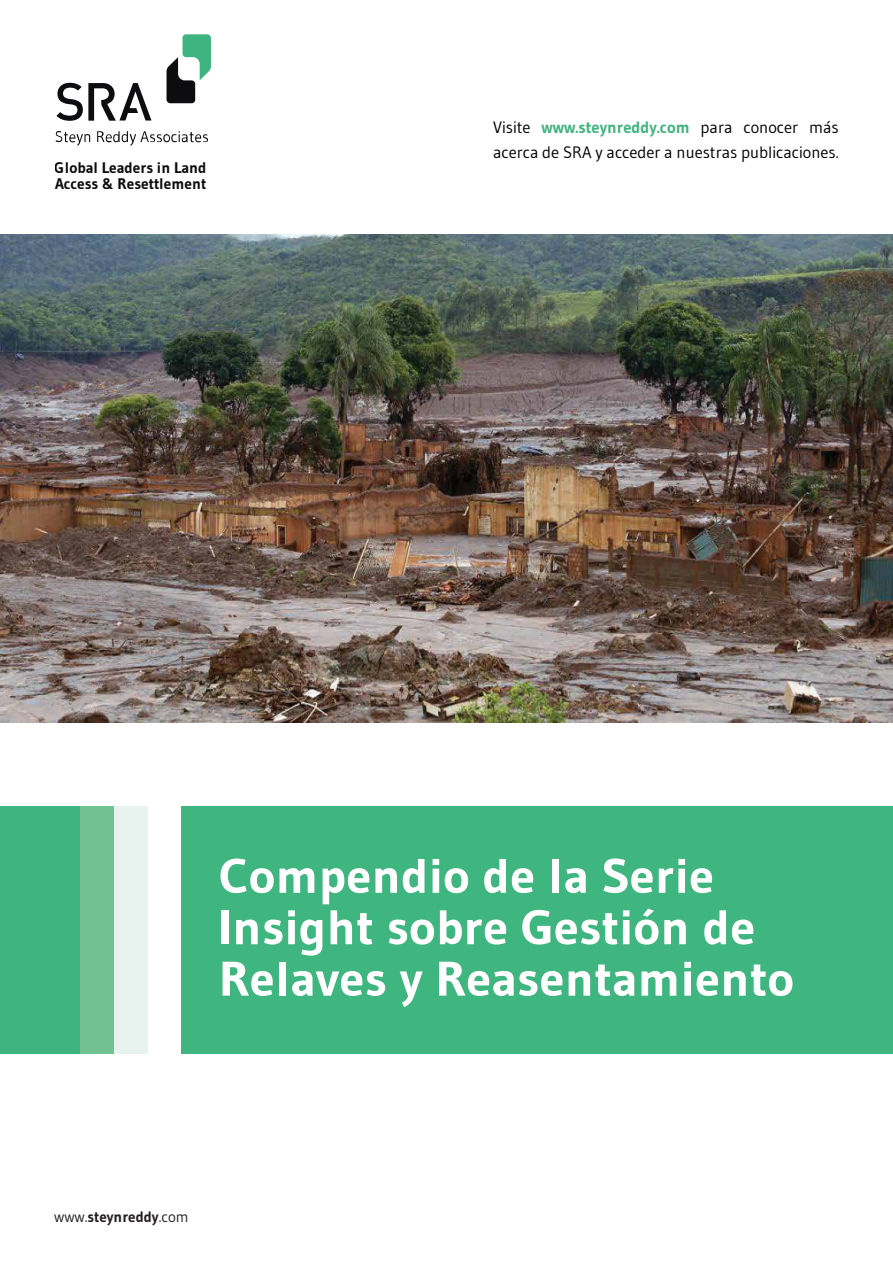
<style>
.page{position:relative;width:893px;height:1263px;background:#fff}
.page>*{position:absolute;margin:0;border:0;box-sizing:border-box;transform-origin:0 0}
.t1{font:700 48.45px/51.4px "Gudea";color:#fff;scale:1.05 1}
.t2{font:16.5px/25.5px "Gudea";color:#000}
.t3{font:700 15.3px/15.3px "Gudea";color:#0d0c0f}
.t4{font:700 15px "Gudea";color:#231f20}
.s1{font-weight:700;color:#40b480}
.s2{font-weight:400}
</style>
<div class="page">
<div style="left:182px;top:806px;width:711px;height:248px;background:#3fb580"></div>
<svg style="left:57px;top:83px;width:94px;height:38px"></svg>
<svg style="left:56px;top:131px;width:152px;height:15px"></svg>
<svg style="left:167px;top:34px;width:44px;height:69px"></svg>
<div style="left:37px;top:806px;width:111px;height:248px;background:#e8f3ef"></div>
<div style="left:6px;top:806px;width:108px;height:248px;background:#71c192"></div>
<div style="left:0;top:806px;width:79px;height:248px;background:#40b480"></div>
<img style="left:0;top:235px;width:893px;height:488px">
<p class="t3" style="left:55px;top:160px;width:153px">Global Leaders in Land<br>Access &amp; Resettlement</p>
<p class="t2" style="left:493px;top:114px;width:347px">Visite <span class="s1">www.steynreddy.com</span> para conocer más acerca de SRA y acceder a nuestras publicaciones.</p>
<h1 class="t1" style="left:219px;top:850px;width:549px">Compendio de la Serie<br>Insight sobre Gestión de<br>Relaves y Reasentamiento</h1>
<p class="t4" style="left:54px;top:1207px;width:136px"><span class="s2">www.</span>steynreddy<span class="s2">.com</span></p>
</div>
